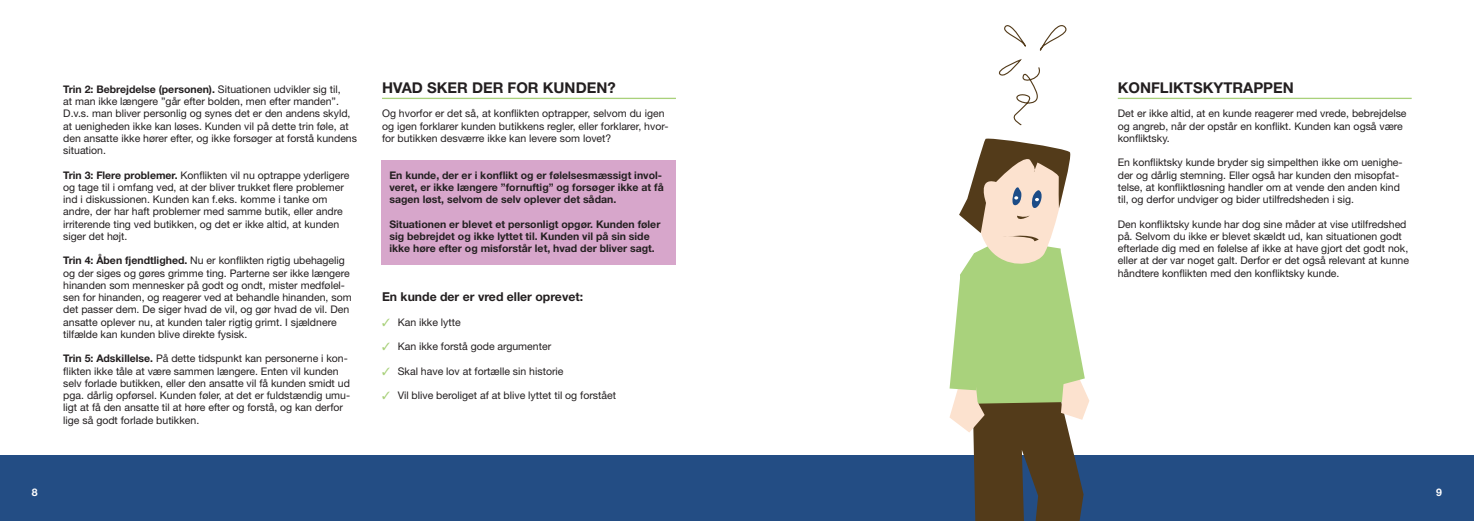
<style>
.page{position:relative;width:1474px;height:521px;background:#fff}
.page>*{position:absolute;margin:0;border:0;box-sizing:border-box;transform-origin:0 0}
.Underrubrik{font:700 14.88px "Helvetica Neue";color:#231f20}
.Mellemrubrik{font:700 12.25px "Helvetica Neue";color:#231f20}
.Brød{font:10.5px/12.2px "Helvetica Neue";color:#231f20}
.Brød-2{font:700 10.5px/12.2px "Helvetica Neue";color:#231f20}
.t1{font:700 10.5px "Helvetica Neue";color:#fff}
.s1{font-weight:700}
.s2{color:#a9d17b}
</style>
<div class="page">
<div style="left:0;top:455px;width:1473px;height:66px;background:#234d84"></div>
<div style="left:381px;top:160px;width:294px;height:105px;background:#d7a6cb"></div>
<hr style="left:382px;top:98px;width:294px;height:1px;background:#a9d17b">
<hr style="left:1117px;top:98px;width:294px;height:1px;background:#a9d17b">
<svg style="left:949px;top:138px;width:140px;height:383px"></svg>
<svg style="left:998px;top:59px;width:42px;height:67px"></svg>
<svg style="left:1004px;top:25px;width:22px;height:22px"></svg>
<svg style="left:1039px;top:25px;width:28px;height:26px"></svg>
<p class="Brød" style="left:63px;top:83px;width:295px"><span class="s1">Trin 2: Bebrejdelse (personen).</span> Situationen udvikler sig til,<br>at man ikke længere ”går efter bolden, men efter manden”.<br>D.v.s. man bliver personlig og synes det er den andens skyld, at uenigheden ikke kan løses. Kunden vil på dette trin føle, at den ansatte ikke hører efter, og ikke forsøger at forstå kundens situation.</p>
<p class="Brød" style="left:63px;top:169px;width:288px"><span class="s1">Trin 3: Flere problemer.</span> Konflikten vil nu optrappe yderligere og tage til i omfang ved, at der bliver trukket flere problemer ind i diskussionen. Kunden kan f.eks. komme i tanke om andre, der har haft problemer med samme butik, eller andre irriterende ting ved butikken, og det er ikke altid, at kunden siger det højt.</p>
<p class="Brød" style="left:63px;top:254px;width:290px"><span class="s1">Trin 4: Åben fjendtlighed.</span> Nu er konflikten rigtig ubehagelig og der siges og gøres grimme ting. Parterne ser ikke længere hinanden som mennesker på godt og ondt, mister medfølel&shy;sen for hinanden, og reagerer ved at behandle hinanden, som det passer dem. De siger hvad de vil, og gør hvad de vil. Den ansatte oplever nu, at kunden taler rigtig grimt. I sjældnere tilfælde kan kunden blive direkte fysisk.</p>
<p class="Brød" style="left:63px;top:352px;width:288px"><span class="s1">Trin 5: Adskillelse.</span> På dette tidspunkt kan personerne i kon&shy;flikten ikke tåle at være sammen længere. Enten vil kunden selv forlade butikken, eller den ansatte vil få kunden smidt ud pga. dårlig opførsel. Kunden føler, at det er fuldstændig umu&shy;ligt at få den ansatte til at høre efter og forstå, og kan derfor lige så godt forlade butikken.</p>
<p class="Underrubrik" style="left:382px;top:78px;width:235px">HVAD SKER DER FOR KUNDEN?</p>
<p class="Brød" style="left:382px;top:107px;width:288px">Og hvorfor er det så, at konflikten optrapper, selvom du igen og igen forklarer kunden butikkens regler, eller forklarer, hvor&shy;for butikken desværre ikke kan levere som lovet?</p>
<p class="Brød-2" style="left:389px;top:168px;width:276px">En kunde, der er i konflikt og er følelsesmæssigt invol&shy;veret, er ikke længere ”fornuftig” og forsøger ikke at få sagen løst, selvom de selv oplever det sådan.</p>
<p class="Brød-2" style="left:389px;top:217px;width:272px">Situationen er blevet et personligt opgør. Kunden føler sig bebrejdet og ikke lyttet til. Kunden vil på sin side ikke høre efter og misforstår let, hvad der bliver sagt.</p>
<p class="Mellemrubrik" style="left:382px;top:289px;width:203px">En kunde der er vred eller oprevet:</p>
<p class="Brød" style="left:382px;top:316px;width:80px"><span class="s2">✓</span> Kan ikke lytte</p>
<p class="Brød" style="left:382px;top:340px;width:171px"><span class="s2">✓</span> Kan ikke forstå gode argumenter</p>
<p class="Brød" style="left:382px;top:365px;width:183px"><span class="s2">✓</span> Skal have lov at fortælle sin historie</p>
<p class="Brød" style="left:382px;top:389px;width:235px"><span class="s2">✓</span> Vil blive beroliget af at blive lyttet til og forstået</p>
<p class="Underrubrik" style="left:1117px;top:78px;width:178px">KONFLIKTSKYTRAPPEN</p>
<p class="Brød" style="left:1117px;top:107px;width:290px">Det er ikke altid, at en kunde reagerer med vrede, bebrejdelse og angreb, når der opstår en konflikt. Kunden kan også være konfliktsky.</p>
<p class="Brød" style="left:1117px;top:156px;width:286px">En konfliktsky kunde bryder sig simpelthen ikke om uenighe&shy;der og dårlig stemning. Eller også har kunden den misopfat&shy;telse, at konfliktløsning handler om at vende den anden kind til, og derfor undviger og bider utilfredsheden i sig.</p>
<p class="Brød" style="left:1117px;top:218px;width:293px">Den konfliktsky kunde har dog sine måder at vise utilfredshed på. Selvom du ikke er blevet skældt ud, kan situationen godt efterlade dig med en følelse af ikke at have gjort det godt nok, eller at der var noget galt. Derfor er det også relevant at kunne håndtere konflikten med den konfliktsky kunde.</p>
<p class="t1" style="left:32px;top:486px;width:7px">8</p>
<p class="t1" style="left:1436px;top:486px;width:7px">9</p>
</div>
